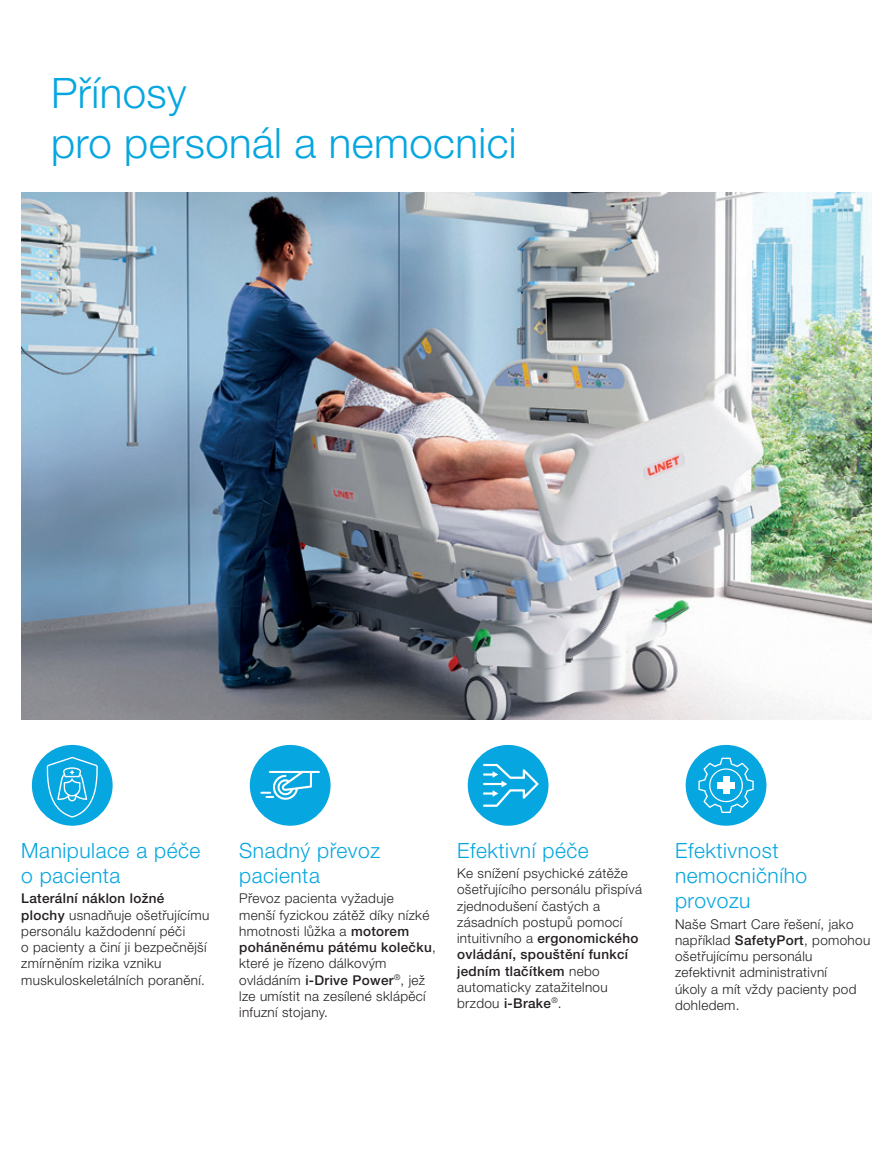
<style>
.page{position:relative;width:893px;height:1149px;background:#fff}
.page>*{position:absolute;margin:0;border:0;box-sizing:border-box;transform-origin:0 0}
._001_bullet{font:300 42px/50.4px "Helvetica Neue LT Pro";letter-spacing:.01em;color:#06a6e0}
._001_bullet-2{font:300 21px/25.2px "Helvetica Neue LT Pro";letter-spacing:.025em;color:#06a6e0}
._001_bullet-3{font:300 13.5px/16.2px "Helvetica Neue LT Pro";letter-spacing:.025em;color:#231f20}
.s1{font-weight:500}
</style>
<div class="page">
<img style="left:21px;top:193px;width:851px;height:526px">
<div style="left:250px;top:744px;width:81px;height:81px;background:#06a6e0;border-radius:50%"></div>
<svg style="left:260px;top:770px;width:60px;height:29px"></svg>
<div style="left:468px;top:744px;width:80px;height:81px;background:#06a6e0;border-radius:50%"></div>
<svg style="left:483px;top:763px;width:55px;height:43px"></svg>
<div style="left:686px;top:744px;width:80px;height:81px;background:#06a6e0;border-radius:50%"></div>
<svg style="left:698px;top:757px;width:56px;height:55px"></svg>
<div style="left:717px;top:782px;width:18px;height:6px;background:#fff"></div>
<div style="left:723px;top:776px;width:6px;height:18px;background:#fff"></div>
<div style="left:32px;top:744px;width:81px;height:81px;background:#06a6e0;border-radius:50%"></div>
<svg style="left:47px;top:756px;width:51px;height:61px"></svg>
<p class="_001_bullet" style="left:51px;top:67px;width:467px">Přínosy<br>pro personál a nemocnici</p>
<p class="_001_bullet-2" style="left:21px;top:837px;width:181px">Manipulace a péče o pacienta</p>
<p class="_001_bullet-3" style="left:21px;top:890px;width:189px"><span class="s1">Laterální náklon ložné plochy</span> usnadňuje ošetřujícímu personálu každodenní péči<br>o pacienty a činí ji bezpečnější zmírněním rizika vzniku muskuloskeletálních poranění.</p>
<p class="_001_bullet-2" style="left:239px;top:837px;width:142px">Snadný převoz pacienta</p>
<p class="_001_bullet-3" style="left:239px;top:890px;width:198px">Převoz pacienta vyžaduje<br>menší fyzickou zátěž díky nízké hmotnosti lůžka a <span class="s1">motorem poháněnému pátému kolečku</span>, které je řízeno dálkovým ovládáním <span class="s1">i-Drive Power</span><sup>®</sup>, jež lze umístit na zesílené sklápěcí infuzní stojany.</p>
<p class="_001_bullet-2" style="left:457px;top:837px;width:133px">Efektivní péče</p>
<p class="_001_bullet-3" style="left:457px;top:864px;width:186px">Ke snížení psychické zátěže ošetřujícího personálu přispívá zjednodušení častých a zásadních postupů pomocí intuitivního a <span class="s1">ergonomického ovládání, spouštění funkcí jedním tlačítkem</span> nebo automaticky zatažitelnou brzdou <span class="s1">i-Brake</span><sup>®</sup>.</p>
<p class="_001_bullet-2" style="left:675px;top:837px;width:134px">Efektivnost nemocničního provozu</p>
<p class="_001_bullet-3" style="left:675px;top:915px;width:197px">Naše Smart Care řešení, jako například <span class="s1">SafetyPort</span>, pomohou ošetřujícímu personálu zefektivnit administrativní<br>úkoly a mít vždy pacienty pod dohledem.</p>
</div>
